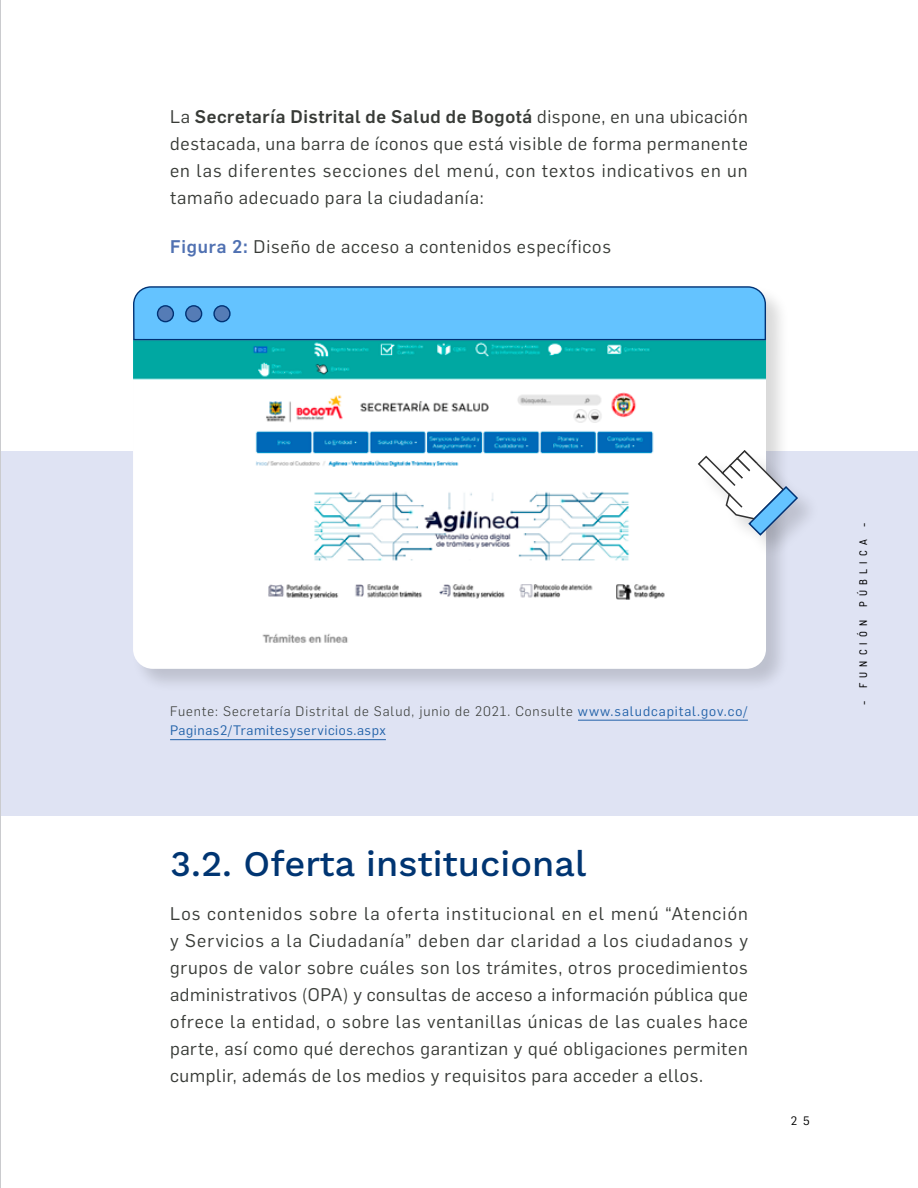
<style>
.page{position:relative;width:918px;height:1188px;background:#fff}
.page>*{position:absolute;margin:0;border:0;box-sizing:border-box;transform-origin:0 0}
.H3{font:500 36px "Work Sans";color:#003572}
.ilustracion{font:18px/27px "Flama";letter-spacing:.045em;color:#383b37;text-align:justify}
.fuente{font:13.5px/19.5px "Flama";letter-spacing:.045em;color:#2262a9}
.t1{font:12px "Flama";color:#000}
.t2{font:500 10.5px "Dosis";letter-spacing:.5em;color:#000}
.s1{font-weight:500}
.s2{font-weight:500;color:#5071b2}
.s3{font-weight:300;color:#383b37}
</style>
<div class="page">
<div style="left:1px;top:451px;width:917px;height:365px;background:#dfe3f3"></div>
<div style="left:132px;top:284px;width:658px;height:409px;background:#000;opacity:.15"></div>
<img style="left:133px;top:341px;width:633px;height:328px">
<svg style="left:132px;top:286px;width:635px;height:55px;background:#5fbbf6"></svg>
<div style="left:158px;top:306px;width:15px;height:16px;background:#557cb6;border-radius:50%"></div>
<div style="left:157px;top:305px;width:17px;height:17px;border:1px solid #003275;border-radius:50%"></div>
<div style="left:186px;top:306px;width:16px;height:16px;background:#557cb6;border-radius:50%"></div>
<div style="left:185px;top:305px;width:17px;height:17px;border:1px solid #003275;border-radius:50%"></div>
<svg style="left:214px;top:306px;width:16px;height:16px"></svg>
<div style="left:213px;top:305px;width:18px;height:17px;border:1px solid #003275;border-radius:50%"></div>
<hr style="left:578px;top:720px;width:170px;height:1px;background:#2262a9">
<hr style="left:170px;top:739px;width:216px;height:1px;background:#2262a9">
<div style="left:697px;top:450px;width:125px;height:109px;background:#000;opacity:.15"></div>
<svg style="left:697px;top:449px;width:102px;height:88px;background:#d7e0ea"></svg>
<hr style="left:0;top:0;width:1px;height:1188px;background:#97989f">
<p class="ilustracion" style="left:170px;top:102px;width:579px">La <span class="s1">Secretaría Distrital de Salud de Bogotá</span> dispone, en una ubicación destacada, una barra de íconos que está visible de forma permanente en las diferentes secciones del menú, con textos indicativos en un tamaño adecuado para la ciudadanía:</p>
<p class="ilustracion" style="left:170px;top:232px;width:442px"><span class="s2">Figura 2:</span> Diseño de acceso a contenidos específicos</p>
<p class="fuente" style="left:170px;top:700px;width:579px"><span class="s3">Fuente: Secretaría Distrital de Salud, junio de 2021. Consulte</span> www.saludcapital.gov.co/<br>Paginas2/Tramitesyservicios.aspx</p>
<h2 class="H3" style="left:170px;top:842px;width:418px">3.2. Oferta institucional</h2>
<p class="ilustracion" style="left:170px;top:899px;width:580px">Los contenidos sobre la oferta institucional en el menú “Atención y Servicios a la Ciudadanía” deben dar claridad a los ciudadanos y grupos de valor sobre cuáles son los trámites, otros procedimientos administrativos (OPA) y consultas de acceso a información pública que ofrece la entidad, o sobre las ventanillas únicas de las cuales hace parte, así como qué derechos garantizan y qué obligaciones permiten cumplir, además de los medios y requisitos para acceder a ellos.</p>
<p class="t1" style="left:791px;top:1113px;width:20px">2 5</p>
<p class="t2" style="left:857px;top:705px;width:184px;rotate:-90deg">- FUNCIÓN PÚBLICA -</p>
</div>
